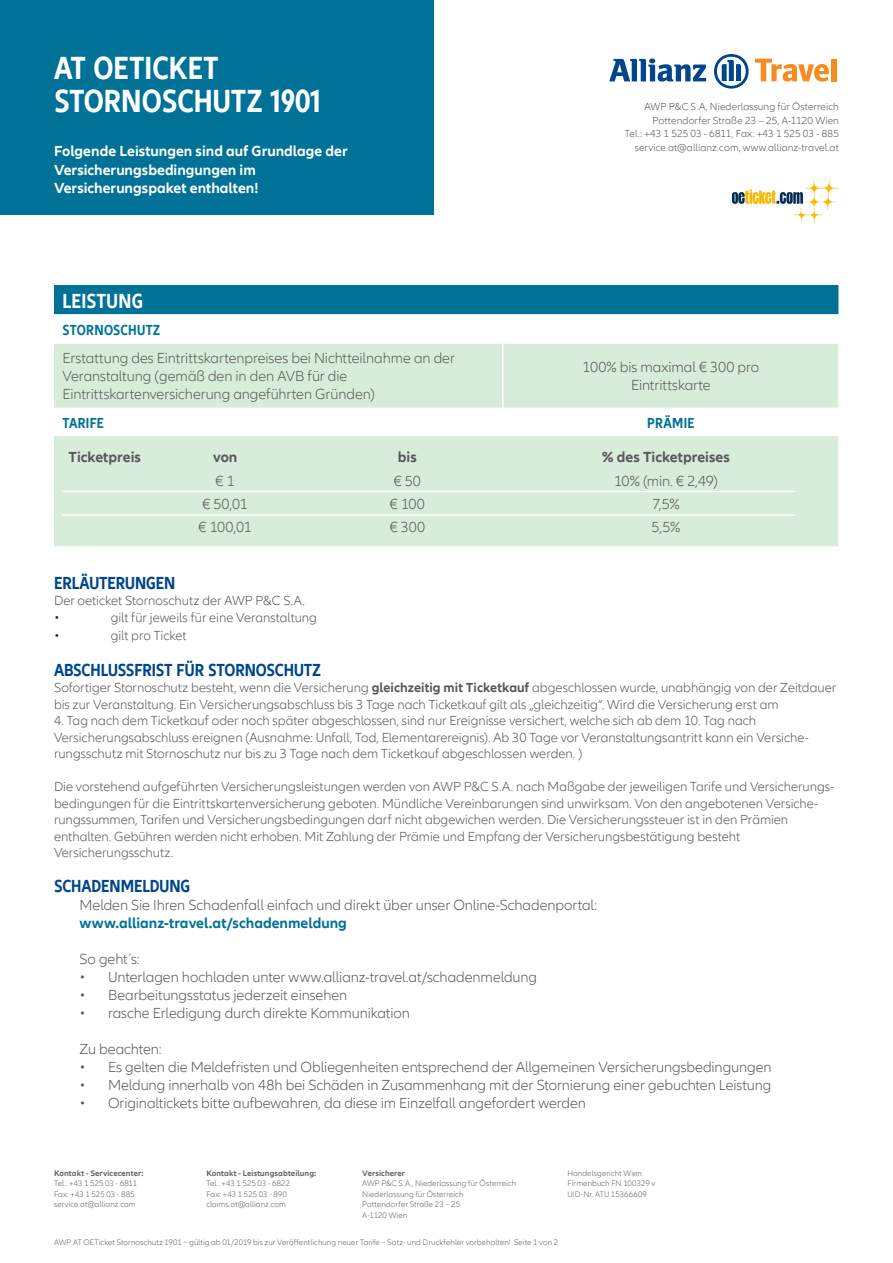
<style>
.page{position:relative;width:893px;height:1263px;background:#fff}
.page>*{position:absolute;margin:0;border:0;box-sizing:border-box;transform-origin:0 0}
.Subtitel_9_5_13_25_A{font:700 condensed 33px/33px "Allianz Neo";color:#fff}
.t1{font:700 condensed 21px "Allianz Neo";letter-spacing:.01em;color:#fff}
.t2{font:700 condensed 18px "Allianz Neo";letter-spacing:-.005em;color:#01468c}
.t3{font:300 15px "Allianz Neo";letter-spacing:-.005em;color:#57585a}
.t4{font:700 15px/18.8px "Allianz Neo";color:#fff}
.t5{font:700 15px "Allianz Neo";color:#007297}
.t6{font:700 15px "Allianz Neo";color:#57585a}
.t7{font:700 condensed 15px "Allianz Neo";letter-spacing:.015em;color:#007297}
.t8{font:300 13.5px/16.5px "Allianz Neo";color:#57585a}
.t9{font:300 13.5px "Allianz Neo";color:#231f20}
.t10{font:300 10.5px "Allianz Neo";letter-spacing:.005em;color:#57585a}
.t11{font:300 8.25px/10.5px "Allianz Neo";letter-spacing:.005em;color:#636366}
.t12{font:700 8.25px "Allianz Neo";letter-spacing:.01em;color:#636366}
.s1{font-weight:700}
</style>
<div class="page">
<div style="left:0;top:0;width:434px;height:215px;background:#007297"></div>
<svg style="left:609px;top:59px;width:97px;height:23px"></svg>
<svg style="left:714px;top:54px;width:35px;height:35px"></svg>
<svg style="left:755px;top:59px;width:74px;height:23px"></svg>
<div style="left:831px;top:59px;width:5px;height:22px;background:#f68b1f"></div>
<svg style="left:54px;top:344px;width:784px;height:202px;background:#ddeedf"></svg>
<div style="left:54px;top:285px;width:785px;height:30px;background:#007297"></div>
<hr style="left:502px;top:343px;width:2px;height:65px;background:#fff">
<hr style="left:502px;top:408px;width:2px;height:28px;background:#fff">
<hr style="left:63px;top:491px;width:109px;height:1px;background:#fff">
<hr style="left:172px;top:491px;width:106px;height:1px;background:#fff">
<hr style="left:278px;top:491px;width:259px;height:1px;background:#fff">
<hr style="left:537px;top:491px;width:258px;height:1px;background:#fff">
<hr style="left:63px;top:514px;width:109px;height:2px;background:#fff">
<hr style="left:172px;top:514px;width:106px;height:2px;background:#fff">
<hr style="left:278px;top:514px;width:259px;height:2px;background:#fff">
<hr style="left:537px;top:514px;width:258px;height:2px;background:#fff">
<img style="left:733px;top:180px;width:104px;height:42px">
<p class="Subtitel_9_5_13_25_A" style="left:54px;top:52px;width:269px">AT OETICKET<br>STORNOSCHUTZ 1901</p>
<p class="t4" style="left:54px;top:142px;width:295px">Folgende Leistungen sind auf Grundlage der</p>
<p class="t4" style="left:54px;top:161px;width:206px">Versicherungsbedingungen im<br>Versicherungspaket enthalten!</p>
<p class="t1" style="left:63px;top:289px;width:82px">LEISTUNG</p>
<p class="t7" style="left:63px;top:321px;width:99px">STORNOSCHUTZ</p>
<p class="t3" style="left:63px;top:350px;width:394px">Erstattung des Eintrittskartenpreises bei Nichtteilnahme an der</p>
<p class="t3" style="left:63px;top:368px;width:286px">Veranstaltung (gemäß den in den AVB für die</p>
<p class="t3" style="left:63px;top:386px;width:314px">Eintrittskartenversicherung angeführten Gründen)</p>
<p class="t10" style="left:644px;top:101px;width:196px">AWP P&amp;C S.A, Niederlassung für Österreich</p>
<p class="t10" style="left:652px;top:114px;width:188px">Pottendorfer Straße 23 – 25, A-1120 Wien</p>
<p class="t10" style="left:625px;top:128px;width:216px">Tel.: +43 1 525 03 - 6811, Fax: +43 1 525 03 - 885</p>
<p class="t10" style="left:635px;top:141px;width:206px">service.at@allianz.com, www.allianz-travel.at</p>
<p class="t3" style="left:582px;top:359px;width:178px">100% bis maximal € 300 pro</p>
<p class="t3" style="left:631px;top:377px;width:81px">Eintrittskarte</p>
<p class="t7" style="left:63px;top:414px;width:43px">TARIFE</p>
<p class="t7" style="left:647px;top:414px;width:49px">PRÄMIE</p>
<p class="t6" style="left:69px;top:448px;width:74px">Ticketpreis</p>
<p class="t6" style="left:213px;top:448px;width:26px">von</p>
<p class="t6" style="left:398px;top:448px;width:20px">bis</p>
<p class="t6" style="left:602px;top:448px;width:129px">% des Ticketpreises</p>
<p class="t3" style="left:216px;top:472px;width:21px">€1</p>
<p class="t3" style="left:394px;top:472px;width:29px">€50</p>
<p class="t3" style="left:614px;top:472px;width:105px">10% (min. € 2,49)</p>
<p class="t3" style="left:202px;top:495px;width:47px">€ 50,01</p>
<p class="t3" style="left:390px;top:495px;width:37px">€ 100</p>
<p class="t3" style="left:652px;top:495px;width:29px">7,5%</p>
<p class="t3" style="left:199px;top:519px;width:55px">€ 100,01</p>
<p class="t3" style="left:390px;top:519px;width:37px">€ 300</p>
<p class="t3" style="left:652px;top:519px;width:30px">5,5%</p>
<p class="t2" style="left:54px;top:572px;width:123px">ERLÄUTERUNGEN</p>
<p class="t8" style="left:54px;top:593px;width:253px">Der oeticket Stornoschutz der AWP P&amp;C S.A.</p>
<p class="t9" style="left:54px;top:610px;width:7px">•</p>
<p class="t8" style="left:111px;top:609px;width:208px">gilt für jeweils für eine Veranstaltung</p>
<p class="t9" style="left:54px;top:628px;width:7px">•</p>
<p class="t8" style="left:111px;top:627px;width:77px">gilt pro Ticket</p>
<p class="t2" style="left:54px;top:659px;width:269px">ABSCHLUSSFRIST FÜR STORNOSCHUTZ</p>
<p class="t8" style="left:54px;top:680px;width:784px">Sofortiger Stornoschutz besteht, wenn die Versicherung <span class="s1">gleichzeitig mit Ticketkauf</span> abgeschlossen wurde, unabhängig von der Zeitdauer bis zur Veranstaltung. Ein Versicherungsabschluss bis 3 Tage nach Ticketkauf gilt als „gleichzeitig“. Wird die Versicherung erst am</p>
<p class="t8" style="left:54px;top:713px;width:704px">4. Tag nach dem Ticketkauf oder noch später abgeschlossen, sind nur Ereignisse versichert, welche sich ab dem 10. Tag nach</p>
<p class="t8" style="left:54px;top:729px;width:756px">Versicherungsabschluss ereignen (Ausnahme: Unfall, Tod, Elementarereignis). Ab 30 Tage vor Veranstaltungsantritt kann ein Versiche&shy;rungsschutz mit Stornoschutz nur bis zu 3 Tage nach dem Ticketkauf abgeschlossen werden. )</p>
<p class="t8" style="left:54px;top:779px;width:782px">Die vorstehend aufgeführten Versicherungsleistungen werden von AWP P&amp;C S.A. nach Maßgabe der jeweiligen Tarife und Versicherungs&shy;bedingungen für die Eintrittskartenversicherung geboten. Mündliche Vereinbarungen sind unwirksam. Von den angebotenen Versiche&shy;rungssummen, Tarifen und Versicherungsbedingungen darf nicht abgewichen werden. Die Versicherungssteuer ist in den Prämien</p>
<p class="t8" style="left:54px;top:828px;width:688px">enthalten. Gebühren werden nicht erhoben. Mit Zahlung der Prämie und Empfang der Versicherungsbestätigung besteht</p>
<p class="t8" style="left:54px;top:845px;width:121px">Versicherungsschutz.</p>
<p class="t2" style="left:54px;top:875px;width:138px">SCHADENMELDUNG</p>
<p class="t3" style="left:80px;top:896px;width:519px">Melden Sie Ihren Schadenfall einfach und direkt über unser Online-Schadenportal:</p>
<p class="t5" style="left:80px;top:914px;width:269px">www.allianz-travel.at/schadenmeldung</p>
<p class="t3" style="left:80px;top:950px;width:62px">So geht´s:</p>
<p class="t3" style="left:80px;top:968px;width:459px">• Unterlagen hochladen unter www.allianz-travel.at/schadenmeldung</p>
<p class="t3" style="left:80px;top:986px;width:269px">• Bearbeitungsstatus jederzeit einsehen</p>
<p class="t3" style="left:80px;top:1004px;width:332px">• rasche Erledigung durch direkte Kommunikation</p>
<p class="t3" style="left:80px;top:1040px;width:84px">Zu beachten:</p>
<p class="t3" style="left:80px;top:1058px;width:694px">• Es gelten die Meldefristen und Obliegenheiten entsprechend der Allgemeinen Versicherungsbedingungen</p>
<p class="t3" style="left:80px;top:1076px;width:693px">• Meldung innerhalb von 48h bei Schäden in Zusammenhang mit der Stornierung einer gebuchten Leistung</p>
<p class="t3" style="left:80px;top:1094px;width:508px">• Originaltickets bitte aufbewahren, da diese im Einzelfall angefordert werden</p>
<p class="t12" style="left:54px;top:1168px;width:91px">Kontakt - Servicecenter:</p>
<p class="t11" style="left:54px;top:1178px;width:85px">Tel.: +43 1 525 03 - 6811</p>
<p class="t11" style="left:54px;top:1189px;width:83px">Fax: +43 1 525 03 - 885 service.at@allianz.com</p>
<p class="t12" style="left:206px;top:1168px;width:111px">Kontakt - Leistungsabteilung:</p>
<p class="t11" style="left:206px;top:1178px;width:85px">Tel.: +43 1 525 03 - 6822</p>
<p class="t11" style="left:206px;top:1189px;width:82px">Fax: +43 1 525 03 - 890</p>
<p class="t11" style="left:206px;top:1199px;width:81px">claims.at@allianz.com</p>
<p class="t11" style="left:54px;top:1237px;width:506px">AWP AT OETicket Stornoschutz 1901 – gültig ab 01/2019 bis zur Veröffentlichung neuer Tarife – Satz- und Druckfehler vorbehalten! Seite 1 von 2</p>
<p class="t12" style="left:362px;top:1168px;width:44px">Versicherer</p>
<p class="t11" style="left:362px;top:1178px;width:156px">AWP P&amp;C S.A., Niederlassung für Österreich</p>
<p class="t11" style="left:362px;top:1189px;width:103px">Niederlassung für Österreich</p>
<p class="t11" style="left:362px;top:1199px;width:99px">Pottendorfer Straße 23 – 25</p>
<p class="t11" style="left:362px;top:1210px;width:46px">A-1120 Wien</p>
<p class="t11" style="left:567px;top:1168px;width:76px">Handelsgericht Wien</p>
<p class="t11" style="left:567px;top:1178px;width:89px">Firmenbuch FN 100329 v</p>
<p class="t11" style="left:567px;top:1189px;width:81px">UID-Nr. ATU 15366609</p>
</div>
